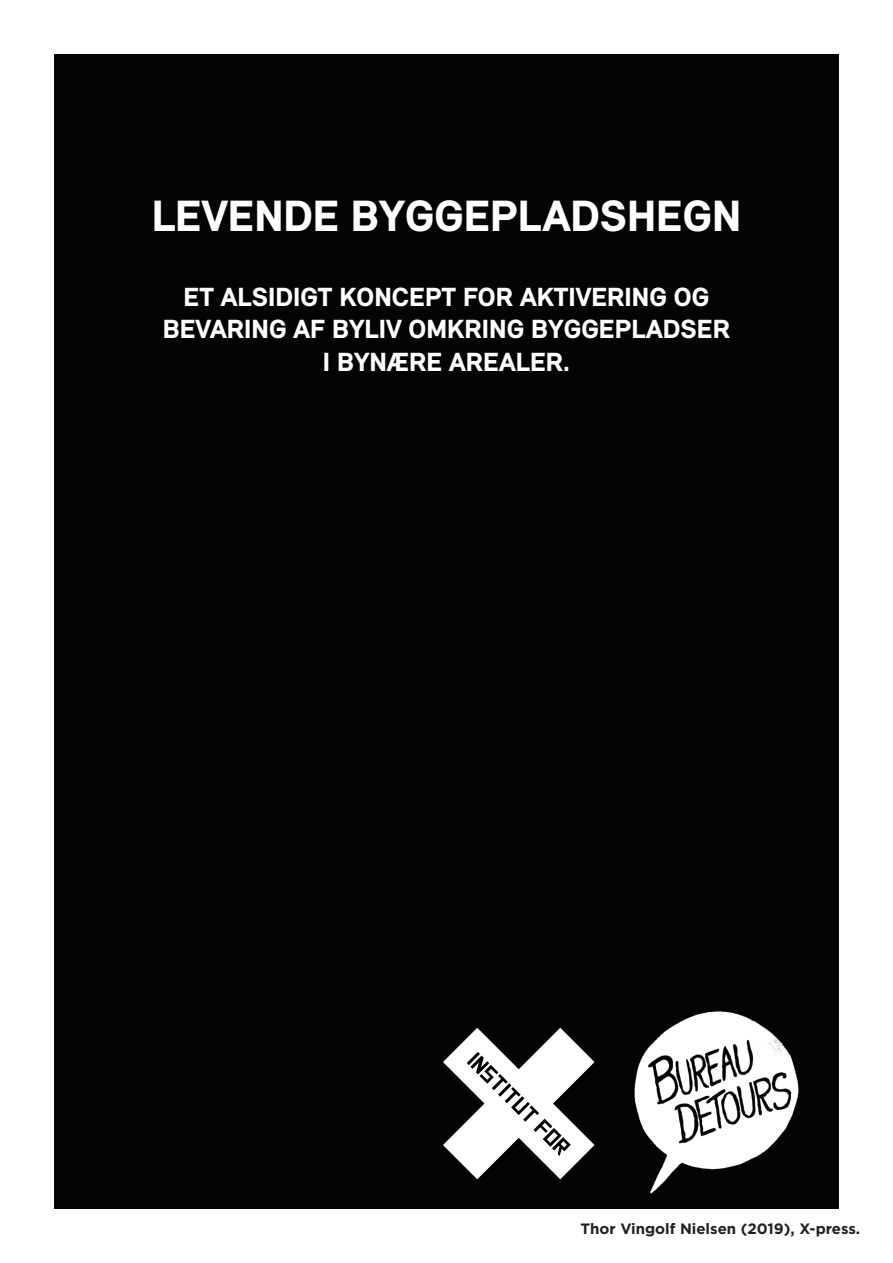
<style>
.page{position:relative;width:893px;height:1263px;background:#fff}
.page>*{position:absolute;margin:0;border:0;box-sizing:border-box;transform-origin:0 0}
.t1{font:900 45px "Relevant";color:#fff}
.t2{font:900 27px/32.4px "Relevant";color:#fff;text-align:center}
.t3{font:700 15px "Gotham";color:#231f20}
</style>
<div class="page">
<div style="left:54px;top:54px;width:785px;height:1155px;background:#040503"></div>
<svg style="left:443px;top:1028px;width:151px;height:151px"></svg>
<img style="left:634px;top:1011px;width:165px;height:183px">
<p class="t1" style="left:152px;top:188px;width:591px">LEVENDE BYGGEPLADSHEGN</p>
<p class="t2" style="left:163px;top:280px;width:569px">ET ALSIDIGT KONCEPT FOR AKTIVERING OG<br>BEVARING AF BYLIV OMKRING BYGGEPLADSER<br>I BYNÆRE AREALER.</p>
<p class="t3" style="left:581px;top:1219px;width:281px">Thor Vingolf Nielsen (2019), X-press.</p>
</div>
